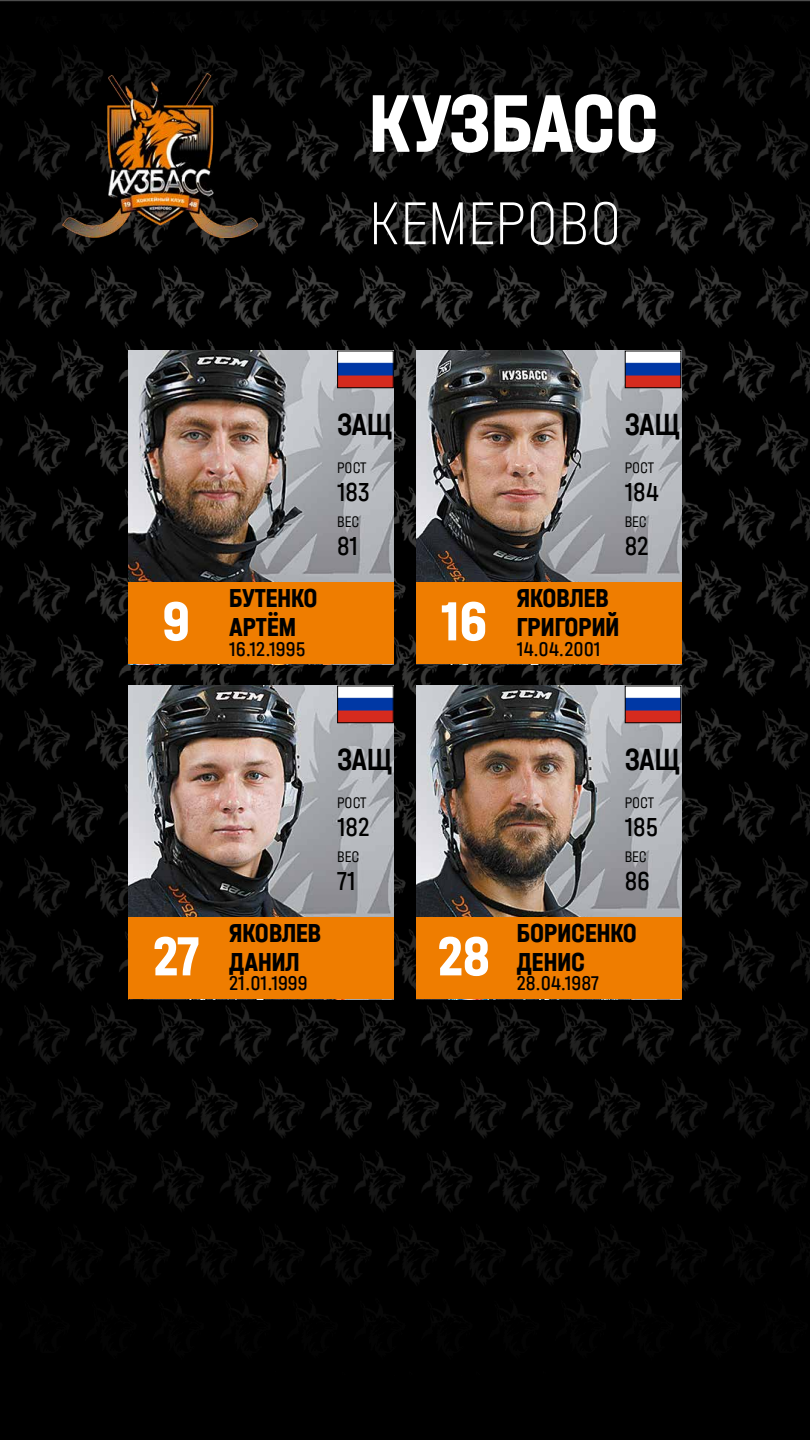
<style>
.page{position:relative;width:810px;height:1440px;background:#fff}
.page>*{position:absolute;margin:0;border:0;box-sizing:border-box;transform-origin:0 0}
.t1{font:700 86.25px "Halvar Eng";letter-spacing:-.01em;color:#fff}
.t2{font:100 63.75px "Halvar Eng";color:#fff}
.t3{font:700 58.05px "Halvar Eng";color:#fff}
.t4{font:500 32.25px "Halvar Eng";letter-spacing:-.01em;color:#000}
.t5{font:700 27.38px/29px "Halvar Eng";color:#000}
.t6{font:27.38px/53.8px "Halvar Eng";color:#000}
.t7{font:21px "Halvar Eng";color:#000}
.t8{font:300 16.12px "Halvar Eng";color:#000}
</style>
<div class="page">
<img style="left:0;top:0;width:810px;height:1440px">
<img style="left:63px;top:74px;width:195px;height:164px">
<img style="left:129px;top:351px;width:265px;height:231px">
<div style="left:129px;top:582px;width:265px;height:82px;background:#ef7d00"></div>
<img style="left:339px;top:353px;width:53px;height:33px">
<div style="left:337px;top:351px;width:57px;height:37px;border:1px solid #000"></div>
<img style="left:416px;top:351px;width:265px;height:231px">
<div style="left:416px;top:582px;width:265px;height:82px;background:#ef7d00"></div>
<img style="left:627px;top:353px;width:52px;height:33px">
<div style="left:625px;top:351px;width:56px;height:37px;border:1px solid #000"></div>
<img style="left:129px;top:686px;width:265px;height:231px">
<div style="left:129px;top:917px;width:265px;height:82px;background:#ef7d00"></div>
<img style="left:339px;top:687px;width:53px;height:34px">
<div style="left:337px;top:685px;width:57px;height:38px;border:1px solid #000"></div>
<img style="left:416px;top:686px;width:265px;height:231px">
<div style="left:416px;top:917px;width:265px;height:82px;background:#ef7d00"></div>
<img style="left:627px;top:687px;width:52px;height:34px">
<div style="left:625px;top:685px;width:56px;height:38px;border:1px solid #000"></div>
<h1 class="t1" style="left:369px;top:71px;width:291px">КУЗБАСС</h1>
<h2 class="t2" style="left:369px;top:187px;width:254px">КЕМЕРОВО</h2>
<h3 class="t3" style="left:163px;top:586px;width:29px">9</h3>
<p class="t5" style="left:229px;top:583px;width:90px">БУТЕНКО<br>АРТЁМ</p>
<p class="t7" style="left:229px;top:636px;width:78px">16.12.1995</p>
<p class="t4" style="left:337px;top:405px;width:57px">ЗАЩ</p>
<p class="t8" style="left:337px;top:459px;width:31px">РОСТ</p>
<p class="t6" style="left:337px;top:464px;width:34px">183<br>81</p>
<p class="t8" style="left:337px;top:513px;width:24px">ВЕС</p>
<h3 class="t3" style="left:153px;top:921px;width:48px">27</h3>
<p class="t5" style="left:229px;top:918px;width:93px">ЯКОВЛЕВ<br>ДАНИЛ</p>
<p class="t7" style="left:229px;top:971px;width:80px">21.01.1999</p>
<p class="t4" style="left:337px;top:740px;width:57px">ЗАЩ</p>
<p class="t8" style="left:337px;top:794px;width:31px">РОСТ</p>
<p class="t6" style="left:337px;top:799px;width:34px">182<br>71</p>
<p class="t8" style="left:337px;top:848px;width:24px">ВЕС</p>
<h3 class="t3" style="left:441px;top:586px;width:48px">16</h3>
<p class="t4" style="left:625px;top:405px;width:57px">ЗАЩ</p>
<p class="t8" style="left:625px;top:459px;width:31px">РОСТ</p>
<p class="t6" style="left:625px;top:464px;width:36px">184<br>82</p>
<p class="t8" style="left:625px;top:513px;width:24px">ВЕС</p>
<p class="t5" style="left:517px;top:583px;width:104px">ЯКОВЛЕВ<br>ГРИГОРИЙ</p>
<p class="t7" style="left:517px;top:636px;width:85px">14.04.2001</p>
<h3 class="t3" style="left:438px;top:921px;width:54px">28</h3>
<p class="t4" style="left:625px;top:740px;width:57px">ЗАЩ</p>
<p class="t8" style="left:625px;top:794px;width:31px">РОСТ</p>
<p class="t6" style="left:625px;top:799px;width:35px">185<br>86</p>
<p class="t8" style="left:625px;top:848px;width:24px">ВЕС</p>
<p class="t5" style="left:517px;top:918px;width:122px">БОРИСЕНКО<br>ДЕНИС</p>
<p class="t7" style="left:517px;top:971px;width:84px">28.04.1987</p>
</div>
